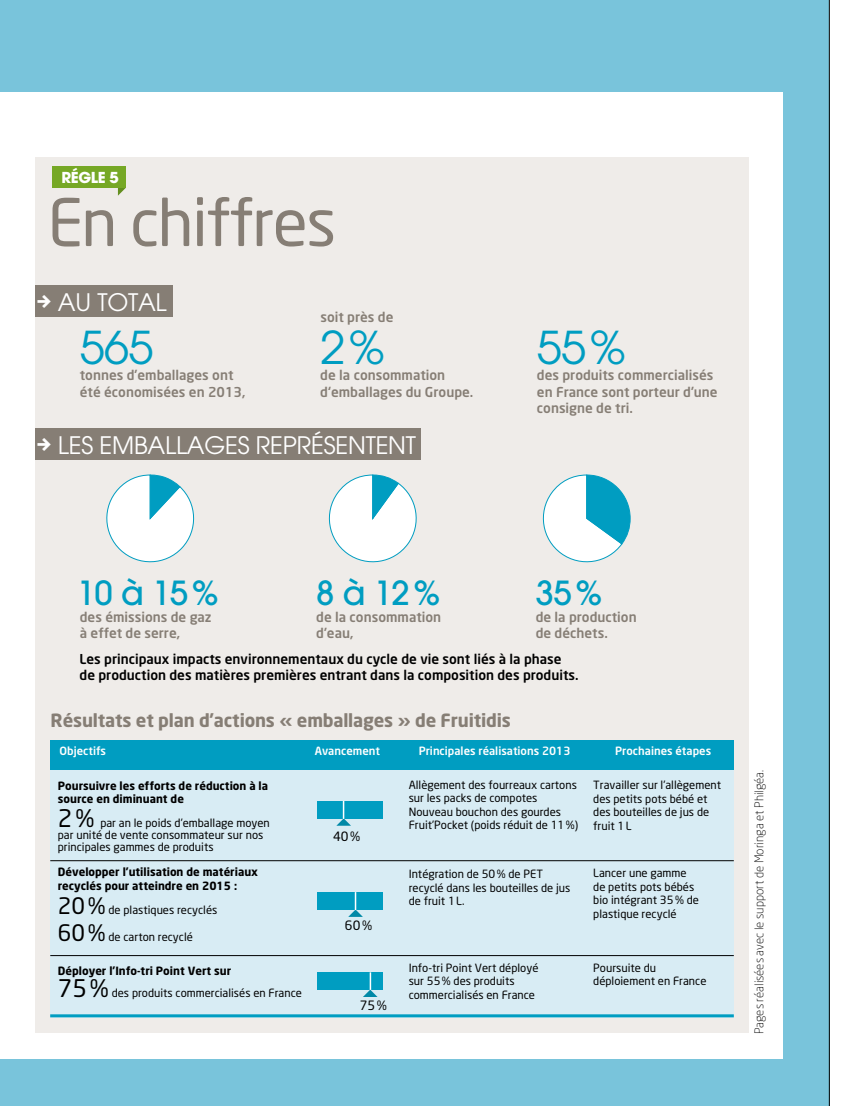
<style>
.page{position:relative;width:851px;height:1106px;background:#fff}
.page>*{position:absolute;margin:0;border:0;box-sizing:border-box;transform-origin:0 0}
.t1{font:64.5px "Neo Sans";letter-spacing:-.025em;color:#867e75}
.t2{font:45px "Avant Garde";color:#009dc1}
.t3{font:500 33px "Avant Garde";letter-spacing:-.015em;color:#009dc1}
.t4{font:24px "Avant Garde";letter-spacing:-.01em;color:#fff}
.t5{font:700 18px "Neo Sans";letter-spacing:-.01em;color:#867e75}
.t6{font:700 15px "Avant Garde";letter-spacing:-.025em;color:#fff}
.t7{font:500 13.5px/16.5px "Neo Sans";color:#867e75}
.t8{font:500 13.5px/16.5px "Neo Sans";color:#000}
.t9{font:12.75px "Neo Sans";color:#000}
.t10{font:300 12px "Neo Sans";color:#000}
.t11{font:11.25px/13.5px "Neo Sans";color:#000}
.t12{font:700 11.25px/13.5px "Neo Sans";color:#000}
.t13{font:500 11.25px "Neo Sans";color:#fff}
.s1{font-family:"Flesh Plain";font-size:18px}
.s2{font-size:24px}
.s3{font-size:22.5px}
.s4{font-weight:700}
</style>
<div class="page">
<div style="left:0;top:0;width:828px;height:91px;background:#79c4db"></div>
<div style="left:0;top:1059px;width:829px;height:47px;background:#79c4db"></div>
<div style="left:782px;top:81px;width:47px;height:993px;background:#79c4db"></div>
<div style="left:35px;top:157px;width:714px;height:876px;background:#efece9"></div>
<div style="left:50px;top:740px;width:683px;height:277px;background:#d8ecf4"></div>
<hr style="left:50px;top:860px;width:683px;height:1px;background:#000">
<div style="left:50px;top:740px;width:683px;height:30px;background:#009dc1"></div>
<hr style="left:50px;top:955px;width:683px;height:1px;background:#000">
<hr style="left:50px;top:1014px;width:683px;height:3px;background:#009dc1">
<div style="left:35px;top:428px;width:385px;height:32px;background:#867e75"></div>
<div style="left:35px;top:285px;width:138px;height:31px;background:#867e75"></div>
<div style="left:317px;top:801px;width:66px;height:18px;background:#009dc1"></div>
<div style="left:317px;top:892px;width:66px;height:18px;background:#009dc1"></div>
<div style="left:317px;top:972px;width:66px;height:18px;background:#009dc1"></div>
<svg style="left:337px;top:801px;width:14px;height:24px"></svg>
<svg style="left:349px;top:892px;width:13px;height:24px"></svg>
<svg style="left:363px;top:972px;width:14px;height:25px"></svg>
<hr style="left:828px;top:0;width:1px;height:1106px;background:#000">
<svg style="left:106px;top:474px;width:89px;height:89px"></svg>
<svg style="left:328px;top:474px;width:89px;height:89px"></svg>
<svg style="left:542px;top:474px;width:88px;height:89px"></svg>
<svg style="left:118px;top:188px;width:8px;height:8px"></svg>
<div style="left:53px;top:166px;width:73px;height:22px;background:#76a825"></div>
<h3 class="t6" style="left:61px;top:167px;width:59px">RÉGLE 5</h3>
<h1 class="t1" style="left:47px;top:183px;width:290px">En chiffres</h1>
<h3 class="t4" style="left:35px;top:287px;width:133px"><span class="s1">w</span> AU TOTAL</h3>
<h2 class="t2" style="left:80px;top:320px;width:75px">565</h2>
<p class="t7" style="left:80px;top:366px;width:167px">tonnes d’emballages ont été économisées en 2013,</p>
<p class="t7" style="left:320px;top:308px;width:74px">soit près de</p>
<h2 class="t2" style="left:320px;top:320px;width:66px">2%</h2>
<p class="t7" style="left:320px;top:366px;width:154px">de la consommation d‘emballages du Groupe.</p>
<h3 class="t4" style="left:35px;top:430px;width:382px"><span class="s1">w</span> LES EMBALLAGES REPRÉSENTENT</h3>
<h2 class="t2" style="left:537px;top:320px;width:90px">55%</h2>
<p class="t7" style="left:537px;top:367px;width:182px">des produits commercialisés en France sont porteur d’une consigne de tri.</p>
<h3 class="t3" style="left:77px;top:572px;width:144px">10 à 15%</h3>
<p class="t7" style="left:80px;top:608px;width:133px">des émissions de gaz à effet de serre,</p>
<h3 class="t3" style="left:316px;top:572px;width:126px">8 à 12%</h3>
<p class="t7" style="left:316px;top:608px;width:126px">de la consommation d’eau,</p>
<h3 class="t3" style="left:535px;top:572px;width:68px">35%</h3>
<p class="t7" style="left:535px;top:608px;width:102px">de la production de déchets.</p>
<p class="t8" style="left:80px;top:650px;width:500px">Les principaux impacts environnementaux du cycle de vie sont liés à la phase de production des matières premières entrant dans la composition des produits.</p>
<h3 class="t5" style="left:51px;top:709px;width:461px">Résultats et plan d’actions « emballages » de Fruitidis</h3>
<p class="t13" style="left:60px;top:743px;width:48px">Objectifs</p>
<p class="t13" style="left:315px;top:743px;width:67px">Avancement</p>
<p class="t13" style="left:418px;top:743px;width:153px">Principales réalisations 2013</p>
<p class="t13" style="left:615px;top:743px;width:97px">Prochaines étapes</p>
<p class="t12" style="left:58px;top:778px;width:212px">Poursuivre les efforts de réduction à la source en diminuant de</p>
<p class="t11" style="left:58px;top:816px;width:213px;line-height:12px"><span class="s2">2%</span> par an le poids d’emballage moyen par unité de vente consommateur sur nos principales gammes de produits</p>
<p class="t12" style="left:58px;top:865px;width:202px">Développer l’utilisation de matériaux recyclés pour atteindre en 2015 :</p>
<p class="t11" style="left:58px;top:903px;width:161px"><span class="s3">20%</span> de plastiques recyclés</p>
<p class="t11" style="left:58px;top:930px;width:136px"><span class="s3">60%</span> de carton recyclé</p>
<p class="t11" style="left:58px;top:959px;width:245px;line-height:22.5px"><span class="s4">Déployer l’Info-tri Point Vert sur<br></span><span class="s2">75%</span> des produits commercialisés en France</p>
<p class="t11" style="left:408px;top:777px;width:171px">Allègement des fourreaux cartons sur les packs de compotes<br>Nouveau bouchon des gourdes<br>Fruit’Pocket (poids réduit de 11%)</p>
<p class="t11" style="left:408px;top:867px;width:163px">Intégration de 50% de PET recyclé dans les bouteilles de jus de fruit 1L.</p>
<p class="t11" style="left:593px;top:778px;width:129px">Travailler sur l’allègement des petits pots bébé et des bouteilles de jus de fruit 1L</p>
<p class="t11" style="left:593px;top:866px;width:107px">Lancer une gamme de petits pots bébés bio intégrant 35% de plastique recyclé</p>
<p class="t9" style="left:333px;top:828px;width:29px">40%</p>
<p class="t9" style="left:345px;top:917px;width:29px">60%</p>
<p class="t11" style="left:408px;top:960px;width:131px">Info-tri Point Vert déployé sur 55% des produits commercialisés en France</p>
<p class="t11" style="left:593px;top:960px;width:115px">Poursuite du déploiement en France</p>
<p class="t9" style="left:360px;top:997px;width:29px">75%</p>
<p class="t10" style="left:752px;top:1034px;width:266px;rotate:-90deg">Pages réalisées avec le support de Moringa et Philgéa.</p>
</div>
